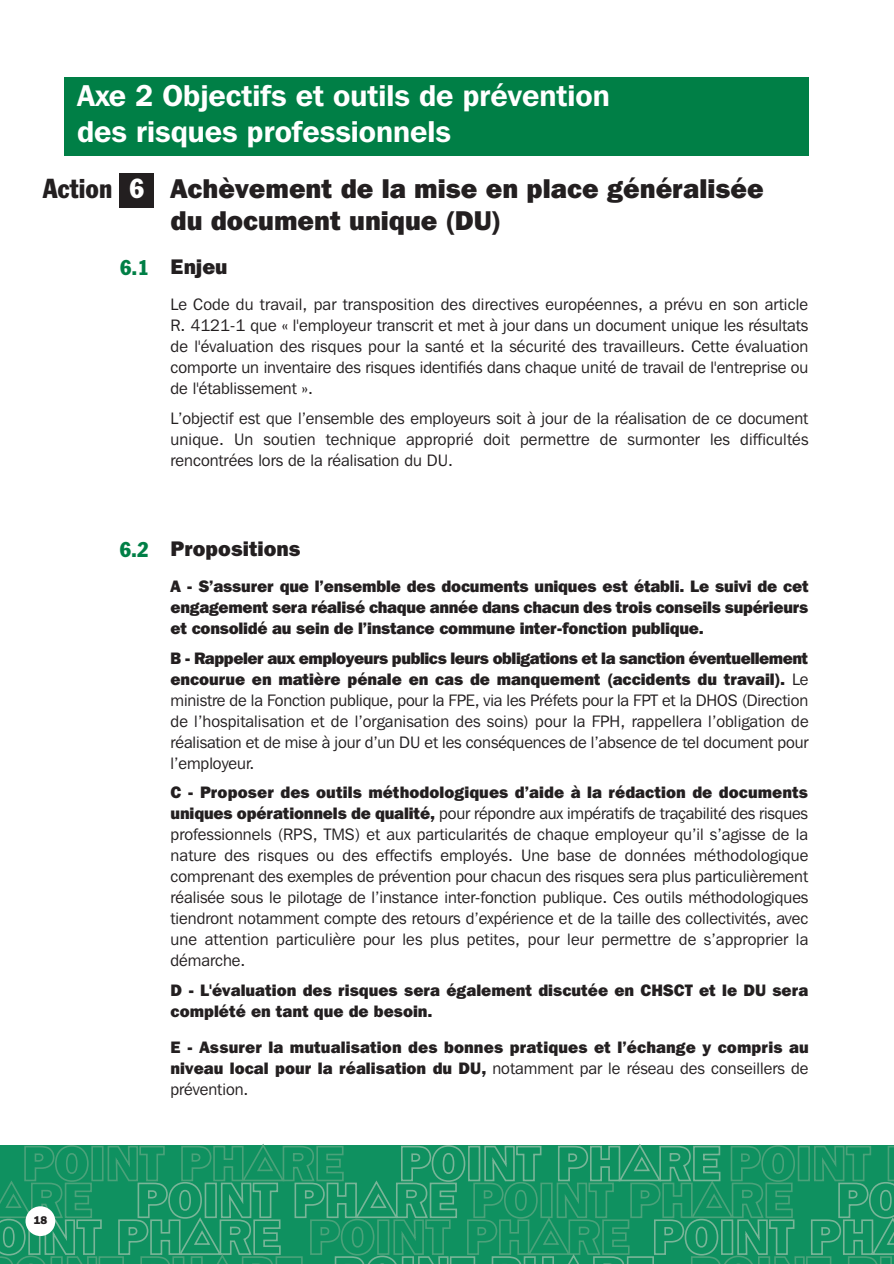
<style>
.page{position:relative;width:894px;height:1264px;background:#fff}
.page>*{position:absolute;margin:0;border:0;box-sizing:border-box;transform-origin:0 0}
.t1{font:600 30px/36px "Franklin Gothic IT Cby BT";color:#fff}
.t2{font:800 27px/32.2px "Franklin Gothic IT Cby BT";color:#231f20}
.t3{font:condensed 27px "Franklin Gothic BT";color:#231f20}
.t4{font:condensed 27px "Franklin Gothic BT";color:#fff}
.t5{font:800 21px "Franklin Gothic IT Cby BT";color:#231f20}
.t6{font:condensed 21px "Franklin Gothic BT";color:#007f46}
.t7{font:16.5px/21px "Franklin Gothic IT Cby BT";color:#231f20;text-align:justify}
.t8{font:800 16.5px/21px "Franklin Gothic IT Cby BT";color:#231f20;text-align:justify}
.t9{font:800 11.1px "Franklin Gothic IT Cby BT";color:#231f20}
.s1{font-weight:800}
.s2{font-weight:400}
</style>
<div class="page">
<div style="left:64px;top:77px;width:744px;height:79px;background:#007f46"></div>
<div style="left:120px;top:173px;width:34px;height:34px;background:#231f20"></div>
<svg style="left:0;top:1143px;width:894px;height:121px;background:#23986b"></svg>
<h1 class="t1" style="left:77px;top:80px;width:534px">Axe 2 Objectifs et outils de prévention des risques professionnels</h1>
<h2 class="t4" style="left:129px;top:178px;width:17px">6</h2>
<h2 class="t2" style="left:171px;top:175px;width:595px">Achèvement de la mise en place généralisée du document unique (DU)</h2>
<p class="t5" style="left:171px;top:260px;width:59px">Enjeu</p>
<p class="t7" style="left:171px;top:295px;width:639px">Le Code du travail, par transposition des directives européennes, a prévu en son article R. 4121-1 que « l'employeur transcrit et met à jour dans un document unique les résultats de l'évaluation des risques pour la santé et la sécurité des travailleurs. Cette évaluation comporte un inventaire des risques identifiés dans chaque unité de travail de l'entreprise ou de l'établissement ».</p>
<p class="t7" style="left:171px;top:409px;width:639px">L’objectif est que l’ensemble des employeurs soit à jour de la réalisation de ce document unique. Un soutien technique approprié doit permettre de surmonter les difficultés rencontrées lors de la réalisation du DU.</p>
<h2 class="t3" style="left:43px;top:179px;width:71px">Action</h2>
<p class="t6" style="left:120px;top:260px;width:31px">6.1</p>
<p class="t9" style="left:34px;top:1216px;width:15px">18</p>
<p class="t6" style="left:120px;top:542px;width:31px">6.2</p>
<p class="t5" style="left:171px;top:542px;width:131px">Propositions</p>
<p class="t8" style="left:171px;top:577px;width:640px">A - S’assurer que l’ensemble des documents uniques est établi. Le suivi de cet engagement sera réalisé chaque année dans chacun des trois conseils supérieurs et consolidé au sein de l’instance commune inter-fonction publique.</p>
<p class="t7" style="left:171px;top:649px;width:640px"><span class="s1">B - Rappeler aux employeurs publics leurs obligations et la sanction éventuellement encourue en matière pénale en cas de manquement (accidents du travail).</span> Le ministre de la Fonction publique, pour la FPE, via les Préfets pour la FPT et la DHOS (Direction de l’hospitalisation et de l’organisation des soins) pour la FPH, rappellera l’obligation de réalisation et de mise à jour d’un DU et les conséquences de l’absence de tel document pour l’employeur.</p>
<p class="t7" style="left:171px;top:783px;width:639px"><span class="s1">C - Proposer des outils méthodologiques d’aide à la rédaction de documents uniques opérationnels de qualité,</span> pour répondre aux impératifs de traçabilité des risques professionnels (RPS, TMS) et aux particularités de chaque employeur qu’il s’agisse de la nature des risques ou des effectifs employés. Une base de données méthodologique comprenant des exemples de prévention pour chacun des risques sera plus particulièrement réalisée sous le pilotage de l’instance inter-fonction publique. Ces outils méthodologiques tiendront notamment compte des retours d’expérience et de la taille des collectivités, avec une attention particulière pour les plus petites, pour leur permettre de s’approprier la démarche.</p>
<p class="t8" style="left:171px;top:981px;width:639px">D - L'évaluation des risques sera également discutée en CHSCT et le DU sera complété en tant que de besoin.</p>
<p class="t8" style="left:170px;top:1038px;width:640px">E - Assurer la mutualisation des bonnes pratiques et l’échange y compris au niveau local pour la réalisation du DU, <span class="s2">notamment par le réseau des conseillers de prévention.</span></p>
</div>
